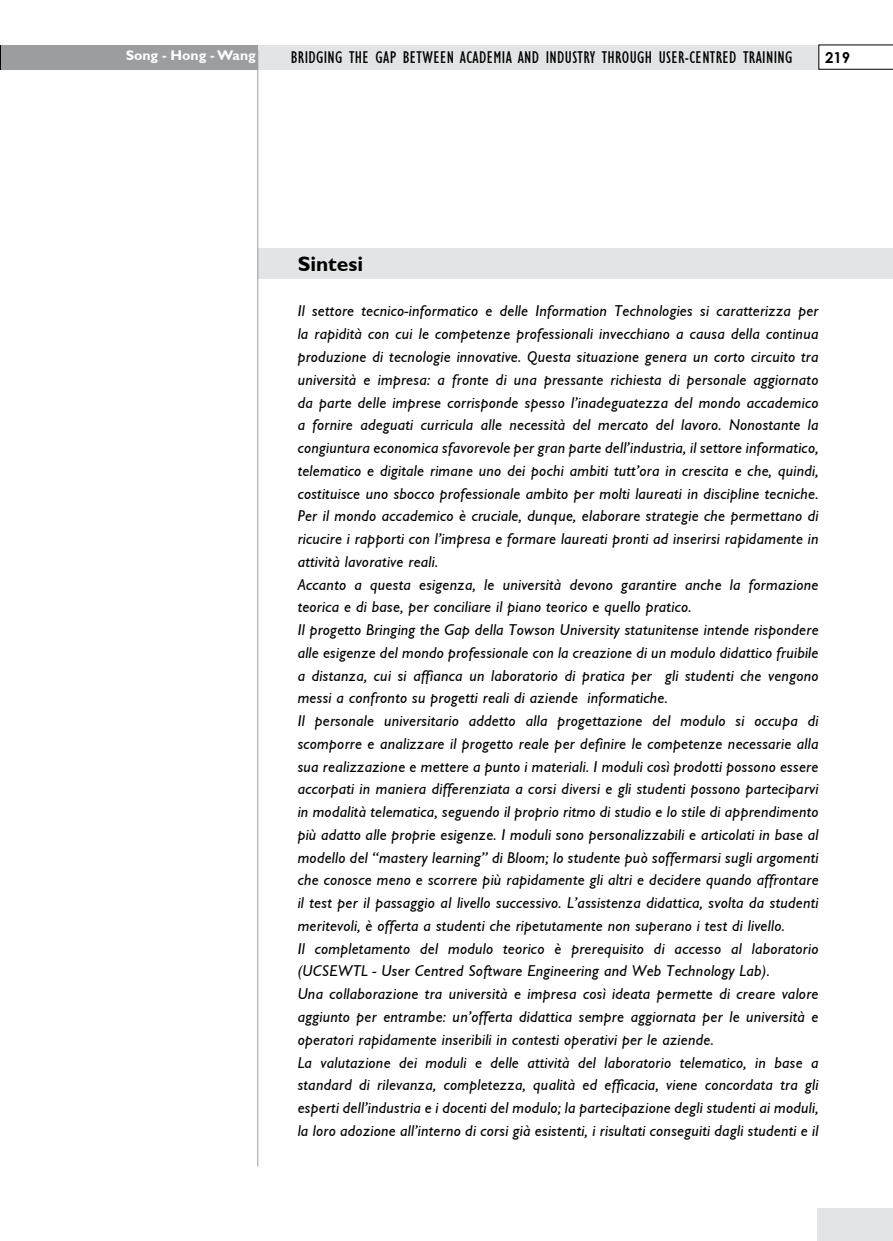
<style>
.page{position:relative;width:893px;height:1241px;background:#fff}
.page>*{position:absolute;margin:0;border:0;box-sizing:border-box;transform-origin:0 0}
.t1{font:700 21px "Formamente";color:#000}
.t2{font:17.5px "Formamente Condensed";letter-spacing:.02em;color:#000}
.t3{font:italic 15.75px/22.8px "Formamente";letter-spacing:.02em;color:#000}
.t4{font:700 15.05px "Century Gothic";color:#000}
.t5{font:700 14px "Formamente";color:#fff}
</style>
<div class="page">
<div style="left:257px;top:248px;width:636px;height:31px;background:#e3e4e5"></div>
<div style="left:228px;top:45px;width:591px;height:24px;background:#e3e4e5"></div>
<div style="left:0;top:45px;width:258px;height:24px;background:#9c9d9f"></div>
<svg style="left:819px;top:45px;width:74px;height:24px"></svg>
<div style="left:818px;top:1208px;width:75px;height:32px;background:#e3e4e5"></div>
<hr style="left:257px;top:50px;width:1px;height:1116px;background:#9c9d9f">
<svg style="left:0;top:45px;width:1px;height:24px"></svg>
<p class="t5" style="left:126px;top:47px;width:132px">Song - Hong - Wang</p>
<p class="t2" style="left:291px;top:47px;width:503px">BRIDGING THE GAP BETWEEN ACADEMIA AND INDUSTRY THROUGH USER-CENTRED TRAINING</p>
<p class="t4" style="left:825px;top:48px;width:27px">219</p>
<h1 class="t1" style="left:298px;top:251px;width:67px">Sintesi</h1>
<p class="t3" style="left:298px;top:300px;width:522px">Il settore tecnico-informatico e delle Information Technologies si caratterizza per la rapidità con cui le competenze professionali invecchiano a causa della continua produzione di tecnologie innovative. Questa situazione genera un corto circuito tra università e impresa: a fronte di una pressante richiesta di personale aggiornato da parte delle imprese corrisponde spesso l’inadeguatezza del mondo accademico a fornire adeguati curricula alle necessità del mercato del lavoro. Nonostante la congiuntura economica sfavorevole per gran parte dell’industria, il settore informatico, telematico e digitale rimane uno dei pochi ambiti tutt’ora in crescita e che, quindi, costituisce uno sbocco professionale ambito per molti laureati in discipline tecniche.<br>Per il mondo accademico è cruciale, dunque, elaborare strategie che permettano di ricucire i rapporti con l’impresa e formare laureati pronti ad inserirsi rapidamente in attività lavorative reali.<br>Accanto a questa esigenza, le università devono garantire anche la formazione teorica e di base, per conciliare il piano teorico e quello pratico.<br>Il progetto Bringing the Gap della Towson University statunitense intende rispondere alle esigenze del mondo professionale con la creazione di un modulo didattico fruibile a distanza, cui si affianca un laboratorio di pratica per gli studenti che vengono messi a confronto su progetti reali di aziende informatiche.<br>Il personale universitario addetto alla progettazione del modulo si occupa di scomporre e analizzare il progetto reale per definire le competenze necessarie alla sua realizzazione e mettere a punto i materiali. I moduli così prodotti possono essere accorpati in maniera differenziata a corsi diversi e gli studenti possono parteciparvi in modalità telematica, seguendo il proprio ritmo di studio e lo stile di apprendimento più adatto alle proprie esigenze. I moduli sono personalizzabili e articolati in base al modello del “mastery learning” di Bloom; lo studente può soffermarsi sugli argomenti che conosce meno e scorrere più rapidamente gli altri e decidere quando affrontare il test per il passaggio al livello successivo. L’assistenza didattica, svolta da studenti meritevoli, è offerta a studenti che ripetutamente non superano i test di livello.<br>Il completamento del modulo teorico è prerequisito di accesso al laboratorio (UCSEWTL - User Centred Software Engineering and Web Technology Lab).<br>Una collaborazione tra università e impresa così ideata permette di creare valore aggiunto per entrambe: un’offerta didattica sempre aggiornata per le università e operatori rapidamente inseribili in contesti operativi per le aziende.<br>La valutazione dei moduli e delle attività del laboratorio telematico, in base a standard di rilevanza, completezza, qualità ed efficacia, viene concordata tra gli esperti dell’industria e i docenti del modulo; la partecipazione degli studenti ai moduli, la loro adozione all’interno di corsi già esistenti, i risultati conseguiti dagli studenti e il</p>
</div>
